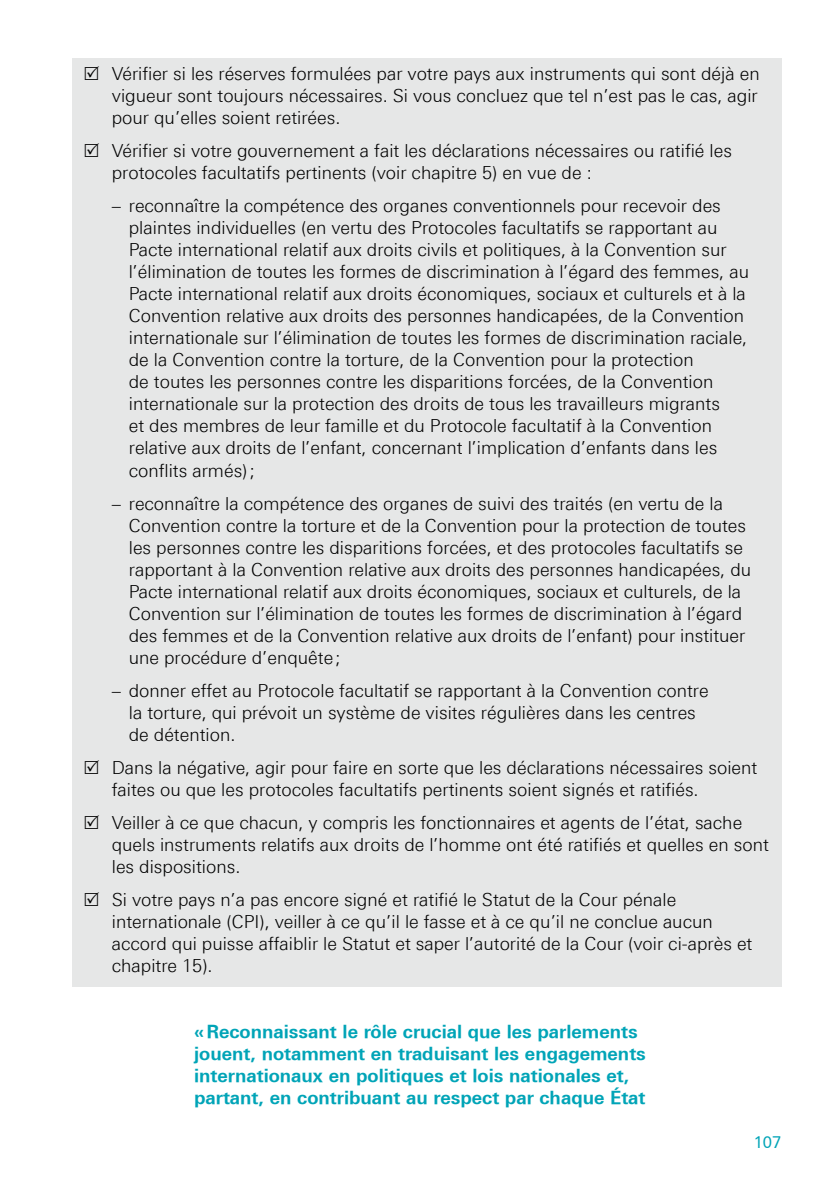
<style>
.page{position:relative;width:840px;height:1191px;background:#fff}
.page>*{position:absolute;margin:0;border:0;box-sizing:border-box;transform-origin:0 0}
.t1{font:300 18px/22px "LT Univers Basic";color:#000}
.t2{font:700 18px/22px "Linotype Univers Basic";color:#00a4b7}
.t3{font:16px "Linotype Univers Basic";color:#00a4b7}
</style>
<div class="page">
<div style="left:72px;top:56px;width:709px;height:83px;background:#e6e7e7"></div>
<div style="left:72px;top:133px;width:709px;height:61px;background:#e6e7e7"></div>
<div style="left:72px;top:188px;width:709px;height:303px;background:#e6e7e7"></div>
<div style="left:72px;top:485px;width:709px;height:193px;background:#e6e7e7"></div>
<div style="left:72px;top:672px;width:709px;height:83px;background:#e6e7e7"></div>
<div style="left:72px;top:749px;width:709px;height:61px;background:#e6e7e7"></div>
<div style="left:72px;top:804px;width:709px;height:83px;background:#e6e7e7"></div>
<div style="left:72px;top:881px;width:709px;height:105px;background:#e6e7e7"></div>
<div style="left:68px;top:35px;width:714px;height:22px;background:#fff"></div>
<p class="t1" style="left:112px;top:63px;width:649px;text-align:justify">Vérifier si les réserves formulées par votre pays aux instruments qui sont déjà en vigueur sont toujours nécessaires. Si vous concluez que tel n’est pas le cas, agir pour qu’elles soient retirées.</p>
<p class="t1" style="left:112px;top:140px;width:621px">Vérifier si votre gouvernement a fait les déclarations nécessaires ou ratifié les protocoles facultatifs pertinents (voir chapitre 5) en vue de :</p>
<p class="t1" style="left:129px;top:195px;width:621px;text-indent:-17px">– reconnaître la compétence des organes conventionnels pour recevoir des plaintes individuelles (en vertu des Protocoles facultatifs se rapportant au Pacte international relatif aux droits civils et politiques, à la Convention sur l’élimination de toutes les formes de discrimination à l’égard des femmes, au Pacte international relatif aux droits économiques, sociaux et culturels et à la Convention relative aux droits des personnes handicapées, de la Convention internationale sur l’élimination de toutes les formes de discrimination raciale, de la Convention contre la torture, de la Convention pour la protection<br>de toutes les personnes contre les disparitions forcées, de la Convention internationale sur la protection des droits de tous les travailleurs migrants<br>et des membres de leur famille et du Protocole facultatif à la Convention relative aux droits de l’enfant, concernant l’implication d’enfants dans les conflits armés);</p>
<p class="t1" style="left:129px;top:492px;width:623px;text-indent:-17px">– reconnaître la compétence des organes de suivi des traités (en vertu de la Convention contre la torture et de la Convention pour la protection de toutes les personnes contre les disparitions forcées, et des protocoles facultatifs se rapportant à la Convention relative aux droits des personnes handicapées, du Pacte international relatif aux droits économiques, sociaux et culturels, de la Convention sur l’élimination de toutes les formes de discrimination à l’égard des femmes et de la Convention relative aux droits de l’enfant) pour instituer une procédure d’enquête;</p>
<p class="t1" style="left:129px;top:679px;width:581px;text-indent:-17px">– donner effet au Protocole facultatif se rapportant à la Convention contre la torture, qui prévoit un système de visites régulières dans les centres de détention.</p>
<p class="t1" style="left:112px;top:756px;width:646px">Dans la négative, agir pour faire en sorte que les déclarations nécessaires soient faites ou que les protocoles facultatifs pertinents soient signés et ratifiés.</p>
<p class="t1" style="left:112px;top:811px;width:658px">Veiller à ce que chacun, y compris les fonctionnaires et agents de l’état, sache quels instruments relatifs aux droits de l’homme ont été ratifiés et quelles en sont les dispositions.</p>
<p class="t1" style="left:112px;top:888px;width:641px">Si votre pays n’a pas encore signé et ratifié le Statut de la Cour pénale internationale (CPI), veiller à ce qu’il le fasse et à ce qu’il ne conclue aucun accord qui puisse affaiblir le Statut et saper l’autorité de la Cour (voir ci-après et chapitre 15).</p>
<p class="t2" style="left:194px;top:1020px;width:453px">«Reconnaissant le rôle crucial que les parlements jouent, notamment en traduisant les engagements internationaux en politiques et lois nationales et, partant, en contribuant au respect par chaque État</p>
<p class="t3" style="left:753px;top:1133px;width:29px">107</p>
</div>
